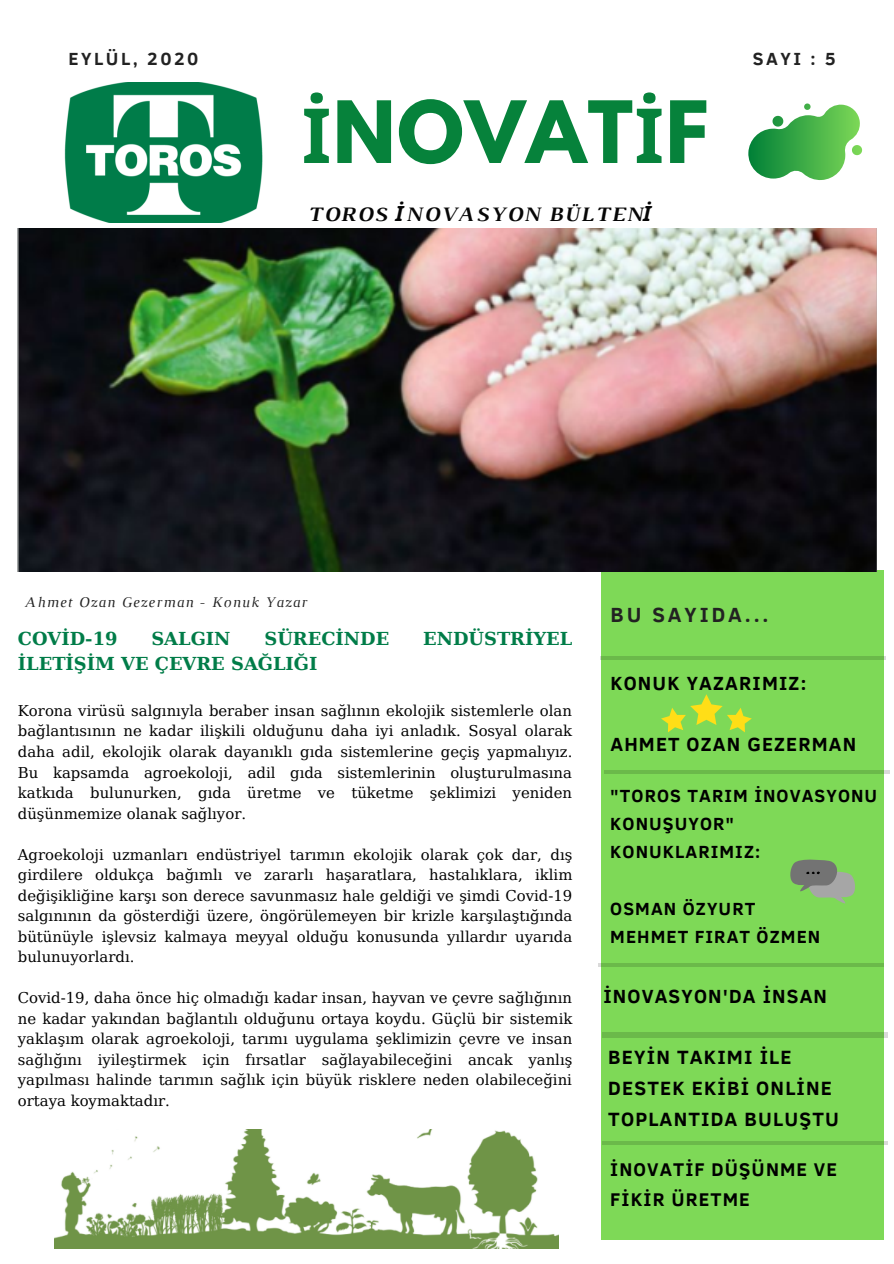
<style>
.page{position:relative;width:894px;height:1264px;background:#fff}
.page>*{position:absolute;margin:0;border:0;box-sizing:border-box;transform-origin:0 0}
.t1{font:700 75.9px "League Spartan";letter-spacing:.02em;color:#008037}
.t2{font:italic 700 21px "Luthier";letter-spacing:.07em;color:#000}
.t3{font:700 21px "Clear Sans";letter-spacing:.14em;color:#222}
.t4{font:700 19.65px/30.9px "Clear Sans";letter-spacing:.06em;color:#000}
.t5{font:700 19.5px "Clear Sans";letter-spacing:.06em;color:#000}
.t6{font:700 18.9px/30.2px "Clear Sans";letter-spacing:.06em;color:#000}
.t7{font:700 18px/28.2px "Clear Sans";letter-spacing:.06em;color:#000}
.t8{font:700 18px "Clear Sans";letter-spacing:.14em;color:#222}
.t9{font:700 17.85px "DejaVu Serif";color:#007c48}
.t10{font:italic 15px "Luthier";letter-spacing:.07em;color:#222}
.t11{font:14.85px/20.5px "DejaVu Serif";color:#000;text-align:justify}
.s1{font-family:"Noto Sans"}
</style>
<div class="page">
<div style="left:601px;top:570px;width:282px;height:669px;background:#7ed957"></div>
<img style="left:18px;top:229px;width:858px;height:342px">
<hr style="left:604px;top:770px;width:285px;height:3px;background:#000">
<hr style="left:598px;top:963px;width:285px;height:3px;background:#000">
<div style="left:601px;top:1031px;width:285px;height:6px;background:#6bb94a"></div>
<hr style="left:601px;top:1141px;width:285px;height:4px;background:#6bb94a">
<hr style="left:600px;top:656px;width:285px;height:3px;background:#000">
<svg style="left:748px;top:103px;width:113px;height:77px"></svg>
<img style="left:64px;top:83px;width:199px;height:139px">
<svg style="left:790px;top:859px;width:65px;height:45px"></svg>
<img style="left:55px;top:1129px;width:503px;height:119px">
<svg style="left:661px;top:694px;width:90px;height:38px"></svg>
<p class="t8" style="left:69px;top:45px;width:131px">EYLÜL, 2020</p>
<p class="t8" style="left:752px;top:45px;width:84px">SAYI : 5</p>
<h1 class="t1" style="left:301px;top:95px;width:408px"><span class="s1">İ</span>NOVAT<span class="s1">İ</span>F</h1>
<h2 class="t2" style="left:306px;top:206px;width:346px">TOROS <span class="s1">İ</span>NOVASYON BÜLTEN<span class="s1">İ</span></h2>
<p class="t10" style="left:25px;top:597px;width:283px">Ahmet Ozan Gezerman - Konuk Yazar</p>
<h2 class="t3" style="left:610px;top:599px;width:160px">BU SAYIDA...</h2>
<p class="t9" style="left:18px;top:628px;width:101px">COVİD-19</p>
<p class="t9" style="left:151px;top:628px;width:81px">SALGIN</p>
<p class="t9" style="left:264px;top:628px;width:126px">SÜRECİNDE</p>
<p class="t9" style="left:423px;top:628px;width:151px">ENDÜSTRİYEL</p>
<p class="t9" style="left:18px;top:653px;width:301px">İLETİŞİM VE ÇEVRE SAĞLIĞI</p>
<p class="t11" style="left:18px;top:700px;width:556px">Korona virüsü salgınıyla beraber insan sağlının ekolojik sistemlerle olan bağlantısının ne kadar ilişkili olduğunu daha iyi anladık. Sosyal olarak daha adil, ekolojik olarak dayanıklı gıda sistemlerine geçiş yapmalıyız.<br>Bu kapsamda agroekoloji, adil gıda sistemlerinin oluşturulmasına katkıda bulunurken, gıda üretme ve tüketme şeklimizi yeniden düşünmemize olanak sağlıyor.</p>
<p class="t11" style="left:18px;top:844px;width:556px">Agroekoloji uzmanları endüstriyel tarımın ekolojik olarak çok dar, dış girdilere oldukça bağımlı ve zararlı haşaratlara, hastalıklara, iklim değişikliğine karşı son derece savunmasız hale geldiği ve şimdi Covid-19 salgınının da gösterdiği üzere, öngörülemeyen bir krizle karşılaştığında bütünüyle işlevsiz kalmaya meyyal olduğu konusunda yıllardır uyarıda bulunuyorlardı.</p>
<p class="t11" style="left:18px;top:987px;width:556px">Covid-19, daha önce hiç olmadığı kadar insan, hayvan ve çevre sağlığının ne kadar yakından bağlantılı olduğunu ortaya koydu. Güçlü bir sistemik yaklaşım olarak agroekoloji, tarımı uygulama şeklimizin çevre ve insan sağlığını iyileştirmek için fırsatlar sağlayabileceğini ancak yanlış yapılması halinde tarımın sağlık için büyük risklere neden olabileceğini ortaya koymaktadır.</p>
<h3 class="t5" style="left:603px;top:982px;width:225px">İNOVASYON'DA İNSAN</h3>
<h3 class="t5" style="left:610px;top:669px;width:197px">KONUK YAZARIMIZ:</h3>
<h3 class="t5" style="left:610px;top:730px;width:247px">AHMET OZAN GEZERMAN</h3>
<p class="t7" style="left:610px;top:780px;width:268px">"TOROS TARIM İNOVASYONU<br>KONUŞUYOR"<br>KONUKLARIMIZ:</p>
<p class="t7" style="left:610px;top:893px;width:211px">OSMAN ÖZYURT<br>MEHMET FIRAT ÖZMEN</p>
<h3 class="t4" style="left:608px;top:1040px;width:232px">BEYİN TAKIMI İLE<br>DESTEK EKİBİ ONLİNE<br>TOPLANTIDA BULUŞTU</h3>
<p class="t6" style="left:610px;top:1153px;width:228px">İNOVATİF DÜŞÜNME VE<br>FİKİR ÜRETME</p>
</div>
